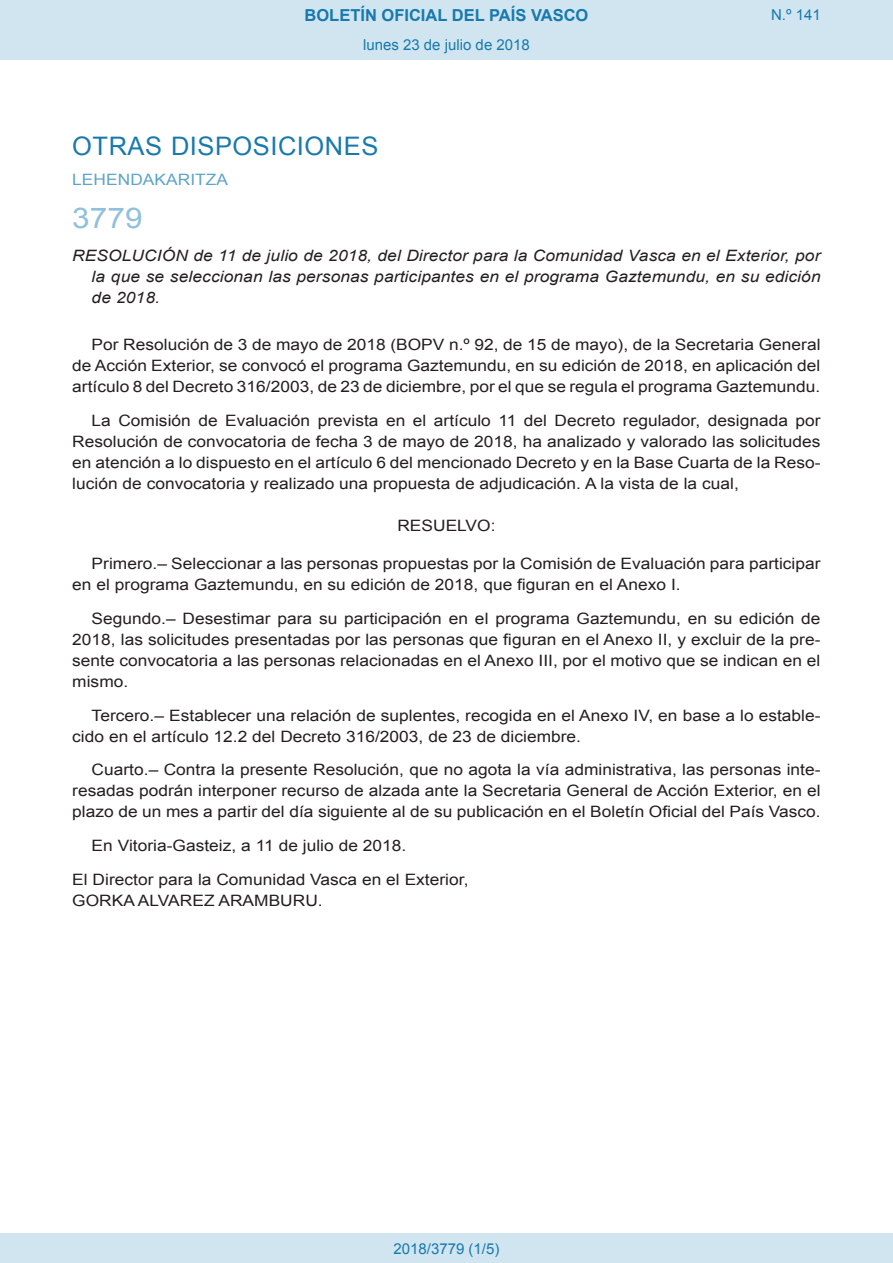
<style>
.page{position:relative;width:893px;height:1263px;background:#fff}
.page>*{position:absolute;margin:0;border:0;box-sizing:border-box;transform-origin:0 0}
.BOPVOrden{font:28.5px "Arial";color:#90c0db;scale:1.11 1}
.BOPVSeccion{font:25.5px "Arial";letter-spacing:.02em;color:#1879ad}
.t1{font:700 16.5px "Arial";color:#1879ad}
.BOPVDetalle{font:15.6px/21px "Arial";color:#231f20;text-align:justify;scale:1.11 1}
.BOPVTitulo{font:italic 15.6px/21px "Arial";letter-spacing:.005em;color:#231f20;text-align:justify;scale:1.11 1}
.BOPVFirmaPuesto{font:15.6px "Arial";color:#231f20;scale:1.11 1}
.BOPVFirmaLugFec{font:15.6px "Arial";color:#231f20;scale:1.11 1}
.BOPVFirmaNombre{font:15.6px "Arial";color:#231f20;scale:1.11 1}
.BOPVOrganismo{font:15.6px "Arial";letter-spacing:.005em;color:#5ea4ca;scale:1.11 1}
.BOPVClave{font:15.6px "Arial";color:#231f20;scale:1.11 1}
.Paginacion_Centro{font:15px "Arial";color:#1879ad}
</style>
<div class="page">
<div style="left:0;top:0;width:893px;height:60px;background:#d0e5f0"></div>
<div style="left:0;top:1233px;width:893px;height:30px;background:#d0e5f0"></div>
<p class="t1" style="left:305px;top:4px;width:285px">BOLETÍN OFICIAL DEL PAÍS VASCO</p>
<p class="Paginacion_Centro" style="left:363px;top:35px;width:168px">lunes 23 de julio de 2018</p>
<p class="Paginacion_Centro" style="left:771px;top:5px;width:51px">N.º 141</p>
<p class="BOPVSeccion" style="left:72px;top:129px;width:308px">OTRAS DISPOSICIONES</p>
<p class="BOPVOrganismo" style="left:72px;top:169px;width:142px">LEHENDAKARITZA</p>
<p class="BOPVOrden" style="left:72px;top:199px;width:65px">3779</p>
<p class="BOPVTitulo" style="left:92px;top:246px;width:658px;text-indent:-19px">RESOLUCIÓN de 11 de julio de 2018, del Director para la Comunidad Vasca en el Exterior, por la que se seleccionan las personas participantes en el programa Gaztemundu, en su edición de 2018.</p>
<p class="BOPVDetalle" style="left:72px;top:334px;width:676px;text-indent:19px">Por Resolución de 3 de mayo de 2018 (BOPV n.º 92, de 15 de mayo), de la Secretaria General de Acción Exterior, se convocó el programa Gaztemundu, en su edición de 2018, en aplicación del artículo 8 del Decreto 316/2003, de 23 de diciembre, por el que se regula el programa Gaztemundu.</p>
<p class="BOPVDetalle" style="left:72px;top:410px;width:676px;text-indent:19px">La Comisión de Evaluación prevista en el artículo 11 del Decreto regulador, designada por Resolución de convocatoria de fecha 3 de mayo de 2018, ha analizado y valorado las solicitudes en atención a lo dispuesto en el artículo 6 del mencionado Decreto y en la Base Cuarta de la Reso&shy;lución de convocatoria y realizado una propuesta de adjudicación. A la vista de la cual,</p>
<p class="BOPVClave" style="left:397px;top:515px;width:90px">RESUELVO:</p>
<p class="BOPVDetalle" style="left:72px;top:553px;width:676px;text-indent:19px">Primero.– Seleccionar a las personas propuestas por la Comisión de Evaluación para participar en el programa Gaztemundu, en su edición de 2018, que figuran en el Anexo I.</p>
<p class="BOPVDetalle" style="left:72px;top:608px;width:676px;text-indent:19px">Segundo.– Desestimar para su participación en el programa Gaztemundu, en su edición de 2018, las solicitudes presentadas por las personas que figuran en el Anexo II, y excluir de la pre&shy;sente convocatoria a las personas relacionadas en el Anexo III, por el motivo que se indican en el mismo.</p>
<p class="BOPVDetalle" style="left:72px;top:705px;width:676px;text-indent:19px">Tercero.– Establecer una relación de suplentes, recogida en el Anexo IV, en base a lo estable&shy;cido en el artículo 12.2 del Decreto 316/2003, de 23 de diciembre.</p>
<p class="BOPVDetalle" style="left:72px;top:759px;width:676px;text-indent:19px">Cuarto.– Contra la presente Resolución, que no agota la vía administrativa, las personas inte&shy;resadas podrán interponer recurso de alzada ante la Secretaria General de Acción Exterior, en el plazo de un mes a partir del día siguiente al de su publicación en el Boletín Oficial del País Vasco.</p>
<p class="BOPVFirmaLugFec" style="left:92px;top:835px;width:285px">En Vitoria-Gasteiz, a 11 de julio de 2018.</p>
<p class="BOPVFirmaPuesto" style="left:72px;top:869px;width:358px">El Director para la Comunidad Vasca en el Exterior,</p>
<p class="BOPVFirmaNombre" style="left:72px;top:890px;width:227px">GORKA ALVAREZ ARAMBURU.</p>
<p class="Paginacion_Centro" style="left:393px;top:1238px;width:107px">2018/3779 (1/5)</p>
</div>
